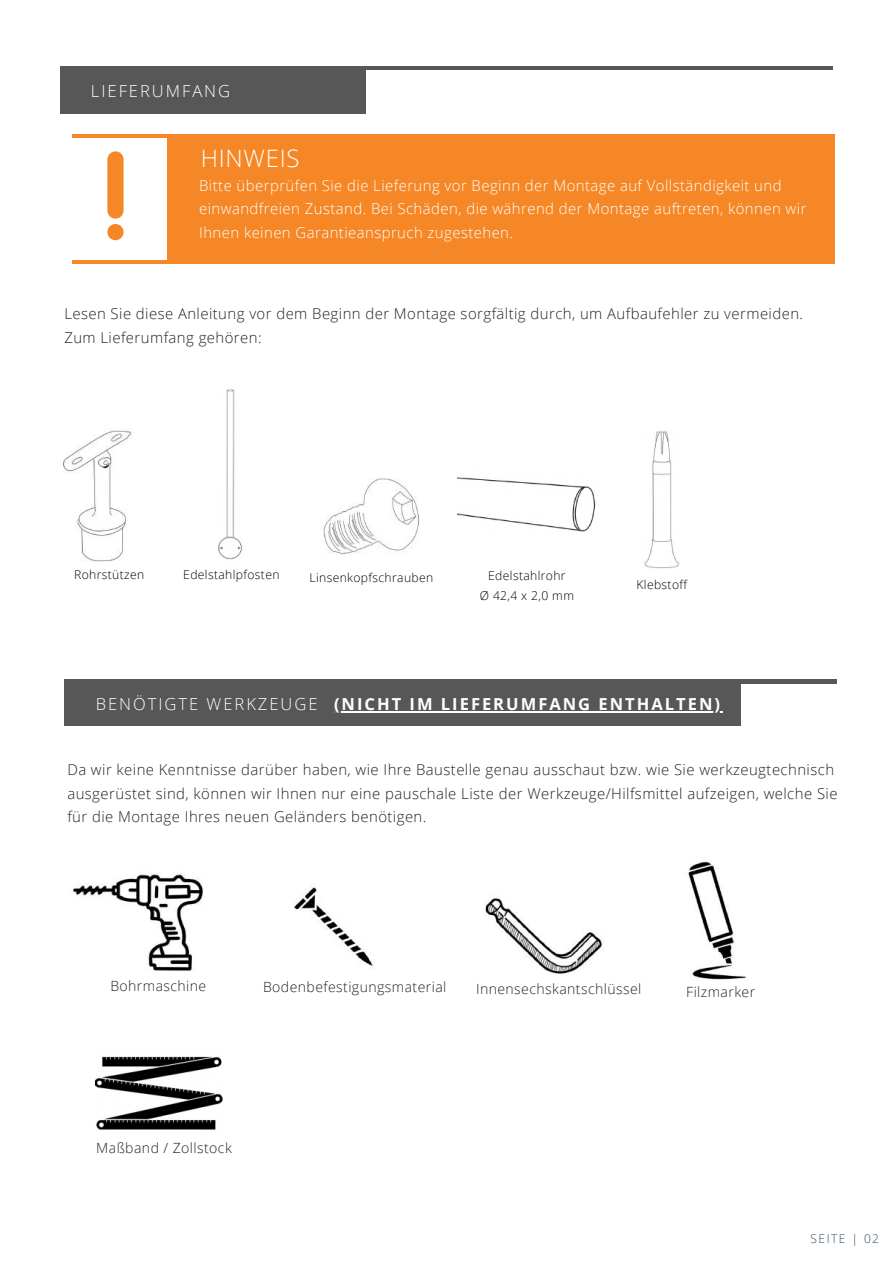
<style>
.page{position:relative;width:894px;height:1264px;background:#fff}
.page>*{position:absolute;margin:0;border:0;box-sizing:border-box;transform-origin:0 0}
.t1{font:300 24px "Open Sans";letter-spacing:.03em;color:#fff}
.t2{font:300 16.5px "Open Sans";letter-spacing:.12em;color:#fff}
.t3{font:700 16.5px "Open Sans";letter-spacing:.12em;color:#fff}
.t4{font:300 14.85px/23.7px "Open Sans";letter-spacing:.03em;color:#222}
.t5{font:300 14.85px/23.7px "Open Sans";letter-spacing:.03em;color:#fff}
.t6{font:300 14.1px "Open Sans";letter-spacing:.03em;color:#222}
.t7{font:300 12.15px/19.2px "Open Sans";letter-spacing:.03em;color:#000;text-align:center}
.t8{font:300 12px "Open Sans";letter-spacing:.12em;color:#364d62}
</style>
<div class="page">
<hr style="left:61px;top:66px;width:771px;height:4px;background:#575757">
<div style="left:61px;top:66px;width:305px;height:48px;background:#575757"></div>
<hr style="left:72px;top:260px;width:116px;height:4px;background:#f58726">
<hr style="left:72px;top:134px;width:116px;height:4px;background:#f58726">
<div style="left:167px;top:134px;width:667px;height:129px;background:#f58726"></div>
<svg style="left:107px;top:224px;width:16px;height:16px"></svg>
<div style="left:107px;top:151px;width:16px;height:68px;background:#f58726;border-radius:8px"></div>
<img style="left:323px;top:479px;width:96px;height:75px">
<img style="left:644px;top:431px;width:35px;height:138px">
<img style="left:63px;top:430px;width:69px;height:132px">
<img style="left:457px;top:477px;width:139px;height:54px">
<hr style="left:65px;top:679px;width:772px;height:4px;background:#575757">
<img style="left:72px;top:873px;width:131px;height:98px">
<img style="left:294px;top:885px;width:79px;height:84px">
<img style="left:484px;top:898px;width:118px;height:77px">
<img style="left:688px;top:861px;width:58px;height:119px">
<img style="left:96px;top:1056px;width:127px;height:74px">
<img style="left:218px;top:389px;width:24px;height:171px">
<div style="left:64px;top:679px;width:676px;height:47px;background:#575757"></div>
<hr style="left:334px;top:711px;width:387px;height:1px;background:#fff">
<p class="t2" style="left:91px;top:79px;width:141px">LIEFERUMFANG</p>
<h1 class="t1" style="left:201px;top:141px;width:100px">HINWEIS</h1>
<p class="t5" style="left:199px;top:173px;width:608px">Bitte überprüfen Sie die Lieferung vor Beginn der Montage auf Vollständigkeit und einwandfreien Zustand. Bei Schäden, die während der Montage auftreten, können wir<br>Ihnen keinen Garantieanspruch zugestehen.</p>
<p class="t4" style="left:64px;top:301px;width:740px">Lesen Sie diese Anleitung vor dem Beginn der Montage sorgfältig durch, um Aufbaufehler zu vermeiden.<br>Zum Lieferumfang gehören:</p>
<p class="t7" style="left:183px;top:565px;width:98px">Edelstahlpfosten</p>
<p class="t7" style="left:74px;top:565px;width:72px">Rohrstützen</p>
<p class="t7" style="left:479px;top:566px;width:96px">Edelstahlrohr<br>Ø 42,4 x 2,0 mm</p>
<p class="t7" style="left:636px;top:574px;width:52px">Klebstoff</p>
<p class="t7" style="left:309px;top:567px;width:125px">Linsenkopfschrauben</p>
<p class="t2" style="left:96px;top:692px;width:223px">BENÖTIGTE WERKZEUGE</p>
<p class="t3" style="left:334px;top:692px;width:387px">(NICHT IM LIEFERUMFANG ENTHALTEN)</p>
<p class="t4" style="left:67px;top:757px;width:771px">Da wir keine Kenntnisse darüber haben, wie Ihre Baustelle genau ausschaut bzw. wie Sie werkzeugtechnisch ausgerüstet sind, können wir Ihnen nur eine pauschale Liste der Werkzeuge/Hilfsmittel aufzeigen, welche Sie für die Montage Ihres neuen Geländers benötigen.</p>
<p class="t6" style="left:110px;top:976px;width:97px">Bohrmaschine</p>
<p class="t6" style="left:263px;top:977px;width:185px">Bodenbefestigungsmaterial</p>
<p class="t6" style="left:476px;top:978px;width:167px">Innensechskantschlüssel</p>
<p class="t6" style="left:686px;top:982px;width:70px">Filzmarker</p>
<p class="t6" style="left:96px;top:1138px;width:137px">Maßband / Zollstock</p>
<p class="t8" style="left:810px;top:1229px;width:70px">SEITE | 02</p>
</div>
